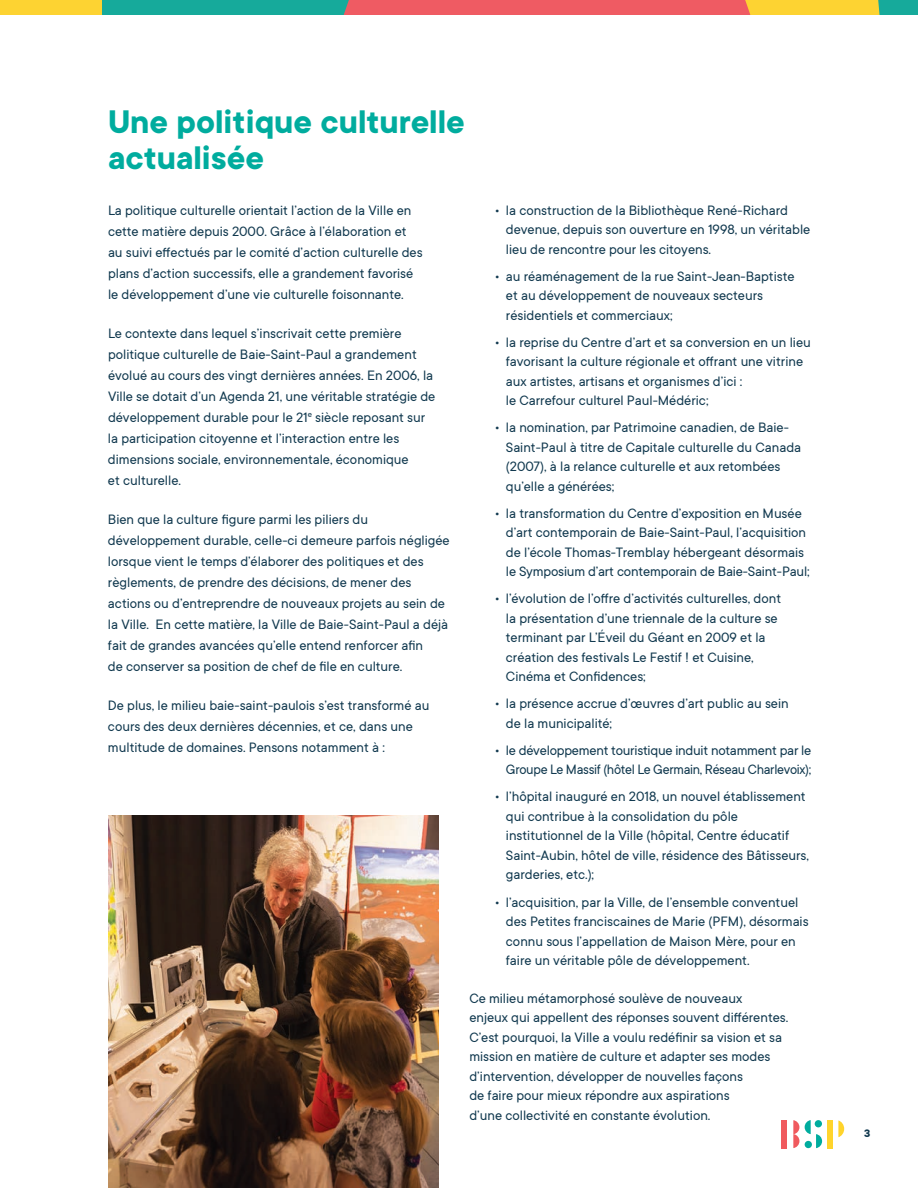
<style>
.page{position:relative;width:918px;height:1188px;background:#fff}
.page>*{position:absolute;margin:0;border:0;box-sizing:border-box;transform-origin:0 0}
.t1{font:700 36px/35.7px "TT Commons";color:#00ac9e}
.t2{font:15px/19.5px "TT Commons";color:#11394f}
.t3{font:15px/19.5px "TT Commons";letter-spacing:-.02em;color:#11394f;text-align:right}
.t4{font:700 12px "TT Commons";color:#11394f}
</style>
<div class="page">
<svg style="left:793px;top:1120px;width:6px;height:28px"></svg>
<div style="left:782px;top:1120px;width:5px;height:28px;background:#f05a5e"></div>
<svg style="left:838px;top:1120px;width:6px;height:17px"></svg>
<div style="left:827px;top:1120px;width:5px;height:28px;background:#ffd42c"></div>
<svg style="left:805px;top:1120px;width:17px;height:28px"></svg>
<div style="left:82px;top:0;width:350px;height:14px;background:#16aa9b"></div>
<div style="left:0;top:0;width:102px;height:14px;background:#fdd332"></div>
<svg style="left:344px;top:0;width:574px;height:14px"></svg>
<img style="left:108px;top:815px;width:331px;height:373px">
<h1 class="t1" style="left:108px;top:105px;width:358px">Une politique culturelle actualisée</h1>
<p class="t2" style="left:108px;top:199px;width:316px;line-height:21px">La politique culturelle orientait l’action de la Ville en cette matière depuis 2000. Grâce à l’élaboration et au suivi effectués par le comité d’action culturelle des plans d’action successifs, elle a grandement favorisé le développement d’une vie culturelle foisonnante.</p>
<p class="t2" style="left:108px;top:322px;width:329px;line-height:21px">Le contexte dans lequel s’inscrivait cette première politique culturelle de Baie-Saint-Paul a grandement évolué au cours des vingt dernières années. En 2006, la Ville se dotait d’un Agenda 21, une véritable stratégie de développement durable pour le 21<sup>e</sup> siècle reposant sur la participation citoyenne et l’interaction entre les dimensions sociale, environnementale, économique<br>et culturelle.</p>
<p class="t2" style="left:108px;top:508px;width:343px;line-height:21px">Bien que la culture figure parmi les piliers du développement durable, celle-ci demeure parfois négligée lorsque vient le temps d’élaborer des politiques et des règlements, de prendre des décisions, de mener des actions ou d’entreprendre de nouveaux projets au sein de la Ville. En cette matière, la Ville de Baie-Saint-Paul a déjà fait de grandes avancées qu’elle entend renforcer afin<br>de conserver sa position de chef de file en culture.</p>
<p class="t2" style="left:108px;top:694px;width:323px;line-height:21px">De plus, le milieu baie-saint-paulois s’est transformé au cours des deux dernières décennies, et ce, dans une multitude de domaines. Pensons notamment à :</p>
<p class="t2" style="left:506px;top:200px;width:306px;text-indent:-11px">• la construction de la Bibliothèque René-Richard devenue, depuis son ouverture en 1998, un véritable lieu de rencontre pour les citoyens.</p>
<p class="t2" style="left:506px;top:266px;width:290px;text-indent:-11px">• au réaménagement de la rue Saint-Jean-Baptiste et au développement de nouveaux secteurs résidentiels et commerciaux;</p>
<p class="t2" style="left:506px;top:332px;width:306px;text-indent:-11px">• la reprise du Centre d’art et sa conversion en un lieu favorisant la culture régionale et offrant une vitrine aux artistes, artisans et organismes d’ici :<br>le Carrefour culturel Paul-Médéric;</p>
<p class="t2" style="left:506px;top:417px;width:297px;text-indent:-11px">• la nomination, par Patrimoine canadien, de Baie-Saint-Paul à titre de Capitale culturelle du Canada (2007), à la relance culturelle et aux retombées qu’elle a générées;</p>
<p class="t2" style="left:506px;top:503px;width:305px;text-indent:-11px">• la transformation du Centre d’exposition en Musée d’art contemporain de Baie-Saint-Paul, l’acquisition de l’école Thomas-Tremblay hébergeant désormais le Symposium d’art contemporain de Baie-Saint-Paul;</p>
<p class="t2" style="left:506px;top:588px;width:277px;text-indent:-11px">• l’évolution de l’offre d’activités culturelles, dont la présentation d’une triennale de la culture se terminant par L’Éveil du Géant en 2009 et la création des festivals Le Festif ! et Cuisine, Cinéma et Confidences;</p>
<p class="t2" style="left:506px;top:693px;width:284px;text-indent:-11px">• la présence accrue d’œuvres d’art public au sein de la municipalité;</p>
<p class="t3" style="left:495px;top:740px;width:318px">• le développement touristique induit notamment par le<br>Groupe Le Massif (hôtel Le Germain, Réseau Charlevoix);</p>
<p class="t2" style="left:506px;top:787px;width:305px;text-indent:-11px">• l’hôpital inauguré en 2018, un nouvel établissement qui contribue à la consolidation du pôle institutionnel de la Ville (hôpital, Centre éducatif Saint-Aubin, hôtel de ville, résidence des Bâtisseurs, garderies, etc.);</p>
<p class="t2" style="left:506px;top:892px;width:304px;text-indent:-11px">• l’acquisition, par la Ville, de l’ensemble conventuel des Petites franciscaines de Marie (PFM), désormais connu sous l’appellation de Maison Mère, pour en faire un véritable pôle de développement.</p>
<p class="t2" style="left:469px;top:988px;width:320px">Ce milieu métamorphosé soulève de nouveaux<br>enjeux qui appellent des réponses souvent différentes.<br>C’est pourquoi, la Ville a voulu redéfinir sa vision et sa mission en matière de culture et adapter ses modes d’intervention, développer de nouvelles façons<br>de faire pour mieux répondre aux aspirations<br>d’une collectivité en constante évolution.</p>
<p class="t4" style="left:864px;top:1127px;width:8px">3</p>
</div>
